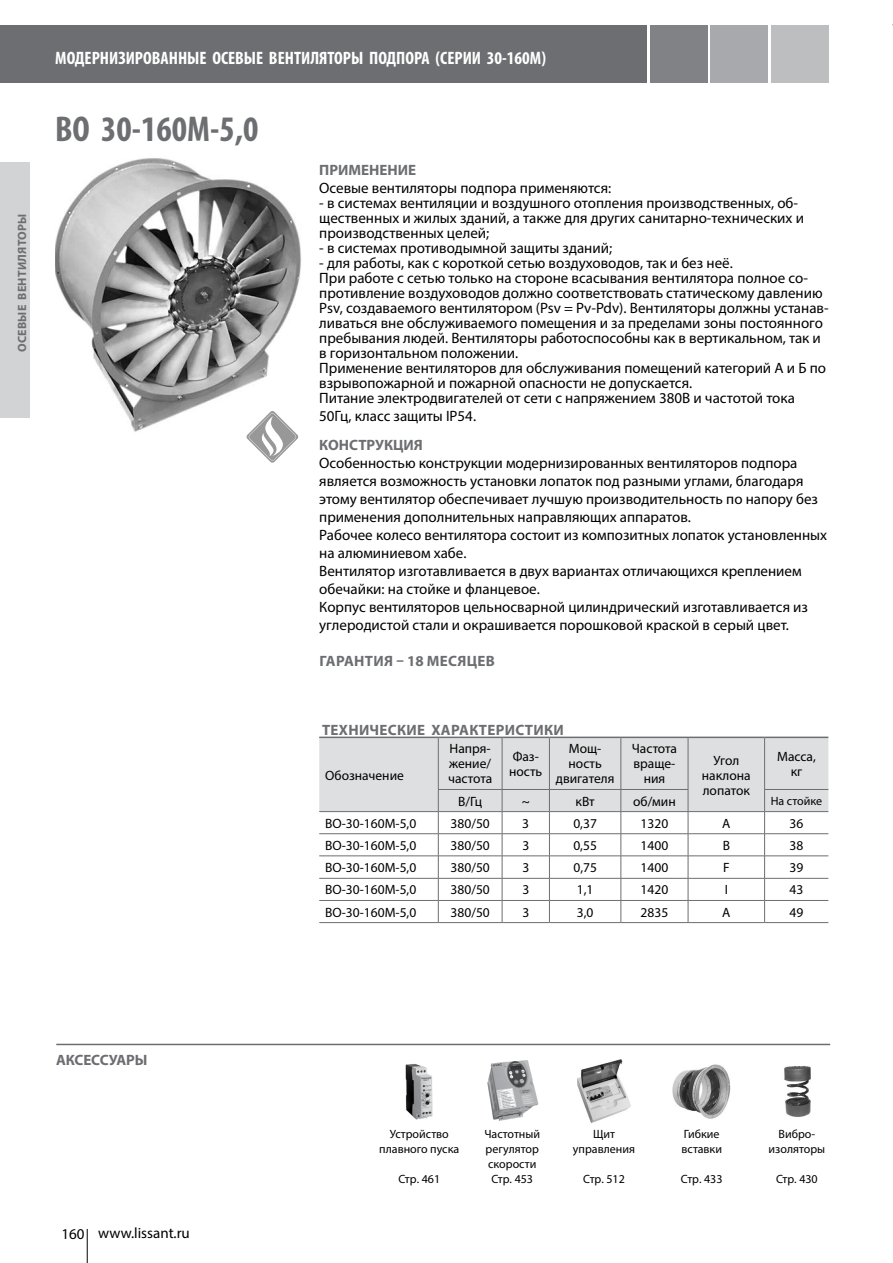
<style>
.page{position:relative;width:893px;height:1263px;background:#fff}
.page>*{position:absolute;margin:0;border:0;box-sizing:border-box;transform-origin:0 0}
.t1{font:700 condensed 36px "Myriad Pro";color:#6d6e71}
.t2{font:700 condensed 18px "Myriad Pro";color:#fff}
.t3{font:15px/15px "Myriad Pro";color:#000}
.t4{font:700 15px "Myriad Pro";letter-spacing:.02em;color:#6d6e71}
.t5{font:700 15px "Myriad Pro";letter-spacing:-.01em;color:#6d6e71}
.t6{font:13.5px/15px "Myriad Pro";color:#000;text-align:center}
.t7{font:12px/15px "Myriad Pro";color:#000;text-align:center}
.t8{font:700 12px "Myriad Pro";letter-spacing:.02em;color:#6d6e71}
.s1{font-weight:700;color:#6d6e71}
</style>
<div class="page">
<div style="left:0;top:162px;width:30px;height:255px;background:#d1d3d4"></div>
<hr style="left:87px;top:1229px;width:1px;height:34px;background:#000">
<div style="left:0;top:26px;width:646px;height:57px;background:#6d6e71"></div>
<div style="left:650px;top:26px;width:57px;height:57px;background:#808285"></div>
<div style="left:711px;top:26px;width:57px;height:57px;background:#a7a9ac"></div>
<div style="left:771px;top:26px;width:58px;height:57px;background:#bcbec0"></div>
<svg style="left:319px;top:738px;width:509px;height:184px"></svg>
<hr style="left:438px;top:922px;width:64px;height:1px;background:#6d6e71">
<hr style="left:502px;top:922px;width:47px;height:1px;background:#6d6e71">
<hr style="left:549px;top:922px;width:72px;height:1px;background:#6d6e71">
<hr style="left:621px;top:922px;width:67px;height:1px;background:#6d6e71">
<hr style="left:688px;top:922px;width:77px;height:1px;background:#6d6e71">
<hr style="left:765px;top:922px;width:63px;height:1px;background:#6d6e71">
<hr style="left:319px;top:737px;width:119px;height:1px;background:#6d6e71">
<hr style="left:438px;top:737px;width:64px;height:1px;background:#6d6e71">
<hr style="left:502px;top:737px;width:47px;height:1px;background:#6d6e71">
<hr style="left:549px;top:737px;width:72px;height:1px;background:#6d6e71">
<hr style="left:621px;top:737px;width:67px;height:1px;background:#6d6e71">
<hr style="left:688px;top:737px;width:77px;height:1px;background:#6d6e71">
<hr style="left:765px;top:737px;width:63px;height:1px;background:#6d6e71">
<hr style="left:438px;top:789px;width:64px;height:1px;background:#6d6e71">
<hr style="left:502px;top:789px;width:47px;height:1px;background:#6d6e71">
<hr style="left:549px;top:789px;width:72px;height:1px;background:#6d6e71">
<hr style="left:621px;top:789px;width:67px;height:1px;background:#6d6e71">
<hr style="left:764px;top:789px;width:64px;height:1px;background:#6d6e71">
<hr style="left:319px;top:811px;width:119px;height:1px;background:#6d6e71">
<hr style="left:319px;top:833px;width:119px;height:1px;background:#6d6e71">
<hr style="left:319px;top:856px;width:119px;height:1px;background:#6d6e71">
<hr style="left:319px;top:878px;width:119px;height:1px;background:#6d6e71">
<hr style="left:319px;top:900px;width:119px;height:1px;background:#6d6e71">
<hr style="left:319px;top:922px;width:119px;height:1px;background:#6d6e71">
<hr style="left:438px;top:811px;width:64px;height:1px;background:#6d6e71">
<hr style="left:502px;top:811px;width:47px;height:1px;background:#6d6e71">
<hr style="left:549px;top:811px;width:72px;height:1px;background:#6d6e71">
<hr style="left:688px;top:811px;width:77px;height:1px;background:#6d6e71">
<hr style="left:765px;top:811px;width:63px;height:1px;background:#6d6e71">
<img style="left:55px;top:158px;width:246px;height:274px">
<svg style="left:246px;top:411px;width:52px;height:52px"></svg>
<hr style="left:56px;top:1044px;width:774px;height:1px;background:#6d6e71">
<img style="left:784px;top:1066px;width:27px;height:51px">
<img style="left:577px;top:1059px;width:54px;height:63px">
<img style="left:673px;top:1064px;width:57px;height:55px">
<img style="left:405px;top:1064px;width:28px;height:55px">
<img style="left:487px;top:1060px;width:52px;height:61px">
<p class="t8" style="left:14px;top:352px;width:140px;rotate:-90deg">ОСЕВЫЕ ВЕНТИЛЯТОРЫ</p>
<p class="t2" style="left:55px;top:47px;width:492px">МОДЕРНИЗИРОВАННЫЕ ОСЕВЫЕ ВЕНТИЛЯТОРЫ ПОДПОРА (СЕРИИ 30-160М)</p>
<p class="t1" style="left:55px;top:106px;width:205px">ВО 30-160М-5,0</p>
<p class="t3" style="left:319px;top:161px;width:294px;line-height:18px"><span class="s1">ПРИМЕНЕНИЕ<br></span>Осевые вентиляторы подпора применяются:</p>
<p class="t3" style="left:319px;top:195px;width:486px">- в системах вентиляции и воздушного отопления производственных, об&shy;щественных и жилых зданий, а также для других санитарно-технических и производственных целей;</p>
<p class="t3" style="left:319px;top:240px;width:294px">- в системах противодымной защиты зданий;</p>
<p class="t3" style="left:319px;top:255px;width:511px">- для работы, как с короткой сетью воздуховодов, так и без неё.<br>При работе с сетью только на стороне всасывания вентилятора полное со&shy;противление воздуховодов должно соответствовать статическому давлению Рsv, создаваемого вентилятором (Psv = Pv-Pdv). Вентиляторы должны устанав&shy;ливаться вне обслуживаемого помещения и за пределами зоны постоянного пребывания людей. Вентиляторы работоспособны как в вертикальном, так и в горизонтальном положении.<br>Применение вентиляторов для обслуживания помещений категорий А и Б по взрывопожарной и пожарной опасности не допускается.<br>Питание электродвигателей от сети с напряжением 380В и частотой тока</p>
<p class="t3" style="left:319px;top:401px;width:158px;line-height:28.8px">50Гц, класс защиты IP54.<br><span class="s1">КОНСТРУКЦИЯ</span></p>
<p class="t3" style="left:319px;top:454px;width:509px;line-height:18px">Особенностью конструкции модернизированных вентиляторов подпора является возможность установки лопаток под разными углами, благодаря этому вентилятор обеспечивает лучшую производительность по напору без применения дополнительных направляющих аппаратов.<br>Рабочее колесо вентилятора состоит из композитных лопаток установленных на алюминиевом хабе.<br>Вентилятор изготавливается в двух вариантах отличающихся креплением обечайки: на стойке и фланцевое.<br>Корпус вентиляторов цельносварной цилиндрический изготавливается из углеродистой стали и окрашивается порошковой краской в серый цвет.</p>
<p class="t4" style="left:319px;top:651px;width:177px">ГАРАНТИЯ – 18 МЕСЯЦЕВ</p>
<p class="t4" style="left:322px;top:720px;width:243px">ТЕХНИЧЕСКИЕ ХАРАКТЕРИСТИКИ</p>
<p class="t6" style="left:325px;top:767px;width:80px">Обозначение</p>
<p class="t6" style="left:448px;top:741px;width:46px;text-align:justify">Напря&shy;жение/ частота</p>
<p class="t6" style="left:509px;top:749px;width:35px;text-align:left">Фаз&shy;ность</p>
<p class="t6" style="left:556px;top:741px;width:60px">Мощ&shy;ность двигателя</p>
<p class="t6" style="left:632px;top:741px;width:47px">Частота враще&shy;ния</p>
<p class="t6" style="left:702px;top:752px;width:50px">Угол наклона лопаток</p>
<p class="t6" style="left:777px;top:749px;width:40px">Масса, кг</p>
<p class="t6" style="left:458px;top:793px;width:26px">В/Гц</p>
<p class="t6" style="left:522px;top:793px;width:10px">~</p>
<p class="t6" style="left:575px;top:793px;width:21px">кВт</p>
<p class="t6" style="left:633px;top:793px;width:44px">об/мин</p>
<p class="t7" style="left:771px;top:793px;width:53px">На стойке</p>
<p class="t6" style="left:325px;top:815px;width:93px">ВО-30-160М-5,0</p>
<p class="t6" style="left:451px;top:815px;width:41px">380/50</p>
<p class="t6" style="left:522px;top:815px;width:8px">3</p>
<p class="t6" style="left:573px;top:815px;width:25px">0,37</p>
<p class="t6" style="left:641px;top:815px;width:29px">1320</p>
<p class="t6" style="left:722px;top:815px;width:10px">A</p>
<p class="t6" style="left:790px;top:815px;width:15px">36</p>
<p class="t6" style="left:325px;top:838px;width:93px">ВО-30-160М-5,0</p>
<p class="t6" style="left:451px;top:838px;width:41px">380/50</p>
<p class="t6" style="left:522px;top:838px;width:8px">3</p>
<p class="t6" style="left:573px;top:838px;width:25px">0,55</p>
<p class="t6" style="left:641px;top:838px;width:29px">1400</p>
<p class="t6" style="left:723px;top:838px;width:9px">B</p>
<p class="t6" style="left:790px;top:838px;width:15px">38</p>
<p class="t6" style="left:325px;top:860px;width:93px">ВО-30-160М-5,0</p>
<p class="t6" style="left:451px;top:860px;width:41px">380/50</p>
<p class="t6" style="left:522px;top:860px;width:8px">3</p>
<p class="t6" style="left:573px;top:860px;width:25px">0,75</p>
<p class="t6" style="left:641px;top:860px;width:29px">1400</p>
<p class="t6" style="left:723px;top:860px;width:8px">F</p>
<p class="t6" style="left:790px;top:860px;width:15px">39</p>
<p class="t6" style="left:325px;top:882px;width:93px">ВО-30-160М-5,0</p>
<p class="t6" style="left:451px;top:882px;width:41px">380/50</p>
<p class="t6" style="left:522px;top:882px;width:8px">3</p>
<p class="t6" style="left:577px;top:882px;width:18px">1,1</p>
<p class="t6" style="left:641px;top:882px;width:29px">1420</p>
<p class="t6" style="left:725px;top:882px;width:5px">I</p>
<p class="t6" style="left:790px;top:882px;width:15px">43</p>
<p class="t6" style="left:325px;top:904px;width:93px">ВО-30-160М-5,0</p>
<p class="t6" style="left:451px;top:904px;width:41px">380/50</p>
<p class="t6" style="left:522px;top:904px;width:8px">3</p>
<p class="t6" style="left:577px;top:904px;width:18px">3,0</p>
<p class="t6" style="left:641px;top:904px;width:29px">2835</p>
<p class="t6" style="left:722px;top:904px;width:10px">A</p>
<p class="t6" style="left:790px;top:904px;width:15px">49</p>
<p class="t5" style="left:56px;top:1050px;width:93px">АКСЕССУАРЫ</p>
<p class="t3" style="left:62px;top:1225px;width:130px">160 www.lissant.ru</p>
<p class="t7" style="left:379px;top:1126px;width:82px">Устройство плавного пуска</p>
<p class="t7" style="left:398px;top:1171px;width:43px">Стр. 461</p>
<p class="t7" style="left:484px;top:1126px;width:57px">Частотный регулятор скорости<br>Стр. 453</p>
<p class="t7" style="left:573px;top:1126px;width:64px">Щит управления</p>
<p class="t7" style="left:583px;top:1171px;width:43px">Стр. 512</p>
<p class="t7" style="left:681px;top:1126px;width:42px;text-align:left">Гибкие вставки</p>
<p class="t7" style="left:681px;top:1171px;width:43px">Стр. 433</p>
<p class="t7" style="left:769px;top:1126px;width:58px">Вибро&shy;изоляторы</p>
<p class="t7" style="left:776px;top:1171px;width:43px">Стр. 430</p>
</div>
